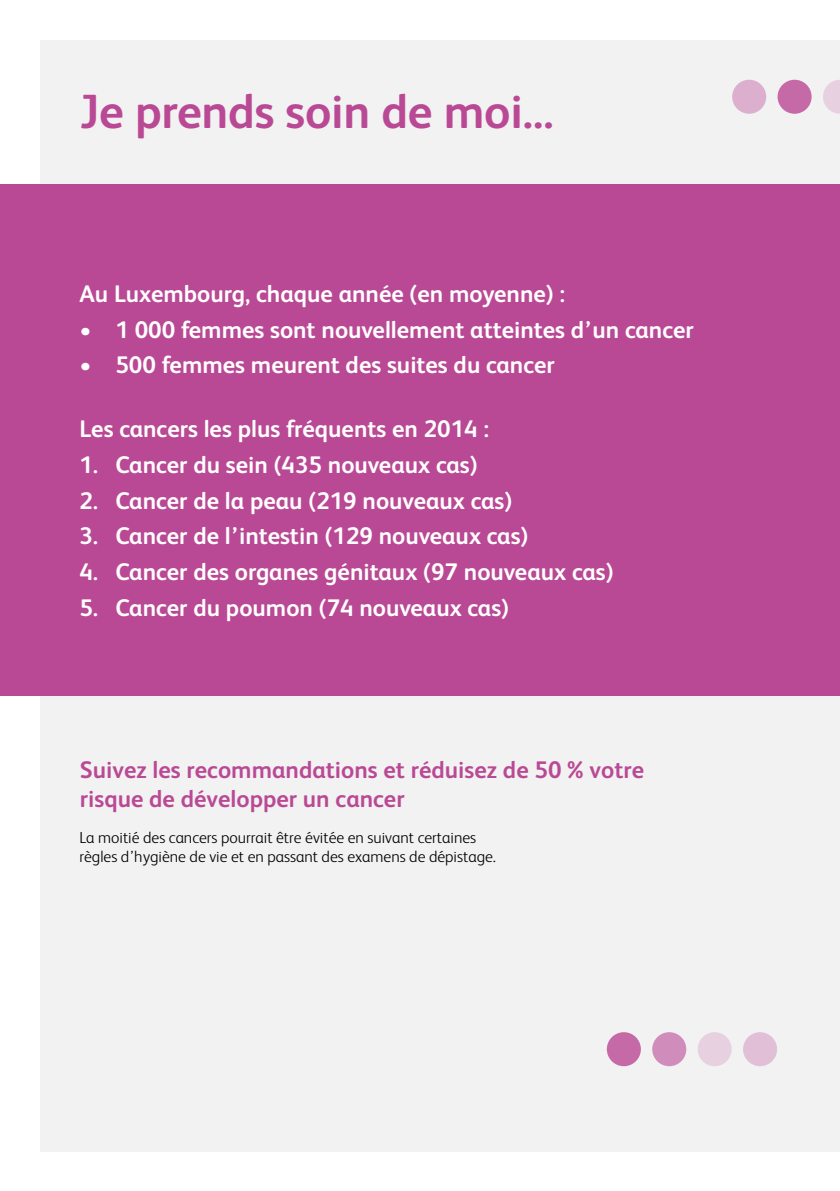
<style>
.page{position:relative;width:840px;height:1191px;background:#fff}
.page>*{position:absolute;margin:0;border:0;box-sizing:border-box;transform-origin:0 0}
.t1{font:700 48px "FS Albert";letter-spacing:-.005em;color:#ba4995}
.t2{font:700 24px "FS Albert";color:#fff}
.t3{font:700 24px/28.8px "FS Albert";color:#ba4995}
.t4{font:300 16px/19.2px "FS Albert";color:#000}
</style>
<div class="page">
<div style="left:40px;top:40px;width:799px;height:1111px;background:#f2f2f2"></div>
<div style="left:0;top:184px;width:839px;height:512px;background:#ba4995"></div>
<div style="left:731px;top:80px;width:34px;height:34px;background:#dbafcd;border-radius:50%"></div>
<div style="left:777px;top:80px;width:34px;height:34px;background:#c56aa7;border-radius:50%"></div>
<svg style="left:823px;top:80px;width:16px;height:34px"></svg>
<div style="left:652px;top:1032px;width:34px;height:34px;background:#d08cba;border-radius:50%"></div>
<div style="left:697px;top:1032px;width:34px;height:34px;background:#e7d0df;border-radius:50%"></div>
<div style="left:606px;top:1032px;width:34px;height:34px;background:#c56aa7;border-radius:50%"></div>
<div style="left:742px;top:1032px;width:34px;height:34px;background:#e1bfd6;border-radius:50%"></div>
<h1 class="t1" style="left:79px;top:79px;width:475px">Je prends soin de moi...</h1>
<p class="t2" style="left:79px;top:277px;width:487px">Au Luxembourg, chaque année (en moyenne) :</p>
<p class="t2" style="left:79px;top:313px;width:615px">• 1 000 femmes sont nouvellement atteintes d’un cancer</p>
<p class="t2" style="left:79px;top:349px;width:476px">• 500 femmes meurent des suites du cancer</p>
<p class="t2" style="left:79px;top:413px;width:411px">Les cancers les plus fréquents en 2014 :</p>
<p class="t2" style="left:79px;top:448px;width:399px">1. Cancer du sein (435 nouveaux cas)</p>
<p class="t2" style="left:79px;top:484px;width:434px">2. Cancer de la peau (219 nouveaux cas)</p>
<p class="t2" style="left:79px;top:520px;width:450px">3. Cancer de l’intestin (129 nouveaux cas)</p>
<p class="t2" style="left:79px;top:555px;width:535px">4. Cancer des organes génitaux (97 nouveaux cas)</p>
<p class="t2" style="left:79px;top:591px;width:431px">5. Cancer du poumon (74 nouveaux cas)</p>
<p class="t3" style="left:80px;top:754px;width:565px">Suivez les recommandations et réduisez de 50 % votre risque de développer un cancer</p>
<p class="t4" style="left:79px;top:827px;width:418px">La moitié des cancers pourrait être évitée en suivant certaines règles d’hygiène de vie et en passant des examens de dépistage.</p>
</div>
